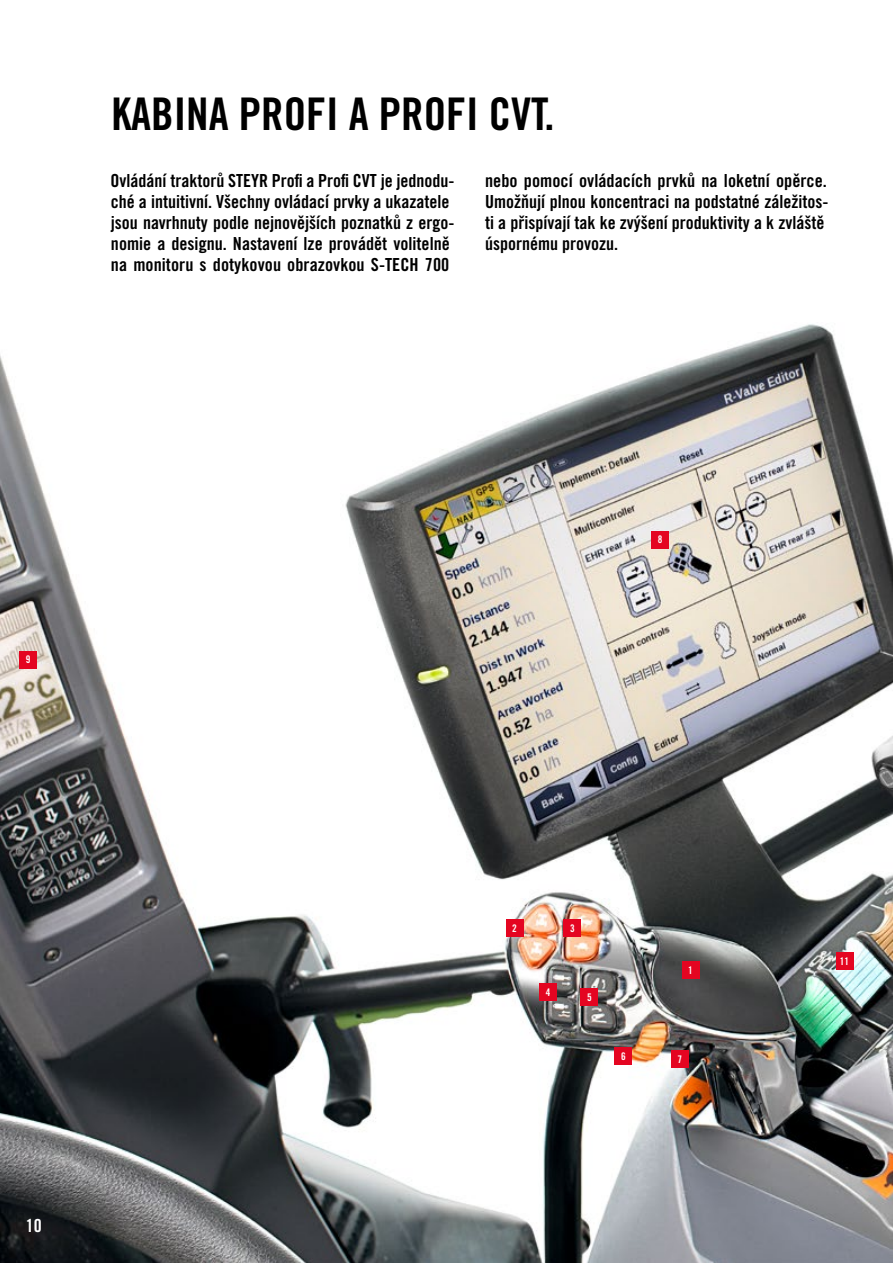
<style>
.page{position:relative;width:893px;height:1263px;background:#fff}
.page>*{position:absolute;margin:0;border:0;box-sizing:border-box;transform-origin:0 0}
.t1{font:45px "Trade Gothic LT Pro Bd Cn 20";color:#000}
.t2{font:18px/21px "Trade Gothic LT Pro Bd Cn 20";color:#000}
.t3{font:18px "Trade Gothic LT Std Bd Cn 20";color:#fff}
.t4{font:10.5px "Trade Gothic LT Std Bd Cn 20";color:#fff}
</style>
<div class="page">
<img style="left:0;top:324px;width:893px;height:939px">
<div style="left:836px;top:953px;width:17px;height:17px;background:#e40521"></div>
<div style="left:20px;top:651px;width:17px;height:17px;background:#e40521"></div>
<div style="left:652px;top:531px;width:17px;height:17px;background:#e40521"></div>
<div style="left:682px;top:961px;width:17px;height:17px;background:#e40521"></div>
<div style="left:506px;top:919px;width:17px;height:17px;background:#e40521"></div>
<div style="left:540px;top:983px;width:17px;height:17px;background:#e40521"></div>
<div style="left:615px;top:1047px;width:17px;height:17px;background:#e40521"></div>
<div style="left:671px;top:1051px;width:17px;height:17px;background:#e40521"></div>
<div style="left:564px;top:919px;width:17px;height:17px;background:#e40521"></div>
<div style="left:581px;top:988px;width:17px;height:17px;background:#e40521"></div>
<h1 class="t1" style="left:111px;top:87px;width:445px">KABINA PROFI A PROFI CVT.</h1>
<p class="t2" style="left:111px;top:170px;width:345px">Ovládání traktorů STEYR Profi a Profi CVT je jednodu&shy;ché a intuitivní. Všechny ovládací prvky a ukazatele jsou navrhnuty podle nejnovějších poznatků z ergo&shy;nomie a designu. Nastavení lze provádět volitelně na monitoru s dotykovou obrazovkou S-TECH 700</p>
<p class="t2" style="left:485px;top:170px;width:345px">nebo pomocí ovládacích prvků na loketní opěrce.<br>Umožňují plnou koncentraci na podstatné záležitos&shy;ti a přispívají tak ke zvýšení produktivity a k zvláště úspornému provozu.</p>
<p class="t4" style="left:26px;top:653px;width:6px">9</p>
<p class="t3" style="left:26px;top:1215px;width:17px">10</p>
<p class="t4" style="left:658px;top:533px;width:6px">8</p>
<p class="t4" style="left:512px;top:922px;width:6px">2</p>
<p class="t4" style="left:570px;top:922px;width:6px">3</p>
<p class="t4" style="left:546px;top:985px;width:6px">4</p>
<p class="t4" style="left:587px;top:990px;width:6px">5</p>
<p class="t4" style="left:688px;top:963px;width:6px">1</p>
<p class="t4" style="left:621px;top:1049px;width:6px">6</p>
<p class="t4" style="left:678px;top:1053px;width:6px">7</p>
<p class="t4" style="left:840px;top:955px;width:11px">11</p>
</div>
